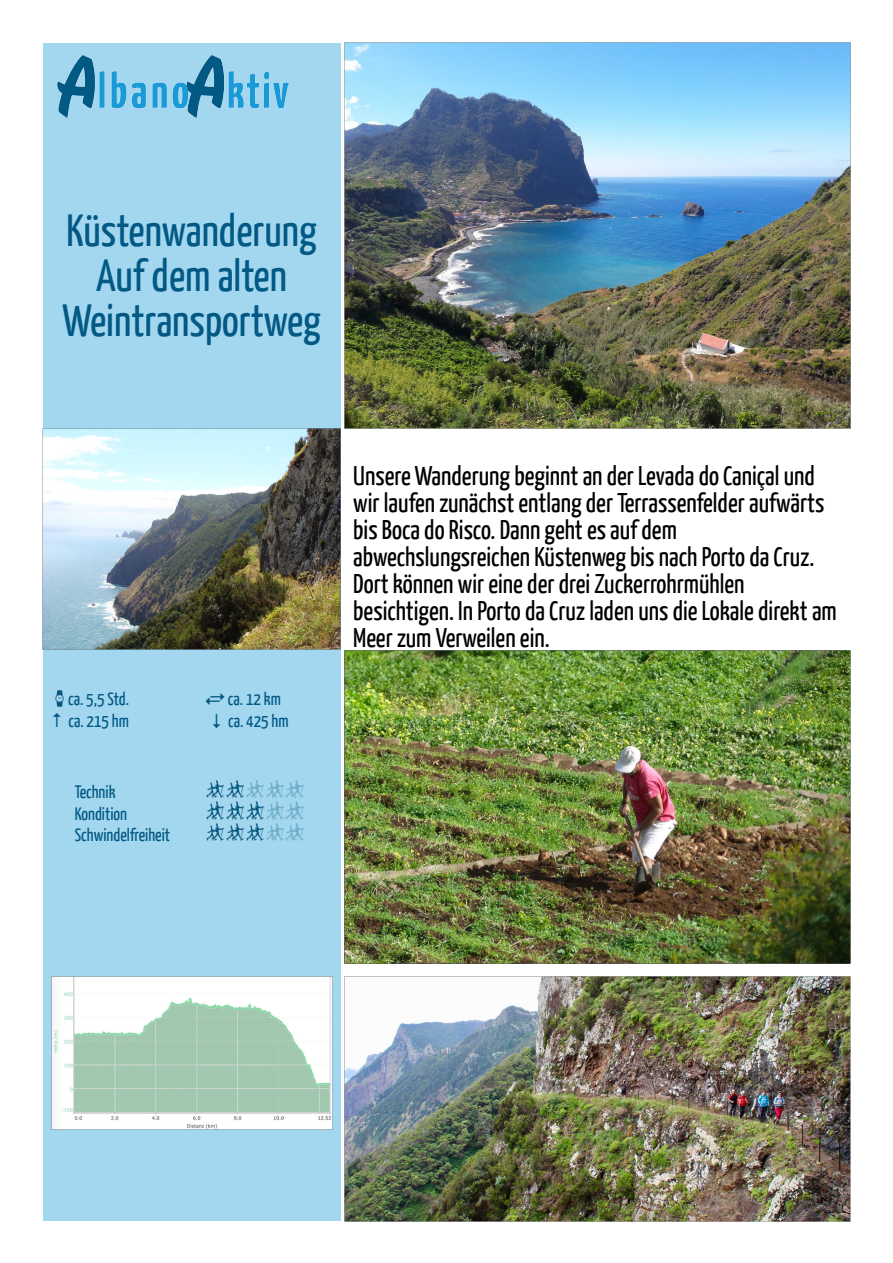
<style>
.page{position:relative;width:893px;height:1263px;background:#fff}
.page>*{position:absolute;margin:0;border:0;box-sizing:border-box;transform-origin:0 0}
.t1{font:45px/45px "Yanone Kaffeesatz";color:#025984;text-align:center}
.t2{font:27px/27px "Yanone Kaffeesatz";color:#000}
.t3{font:18px/21.6px "Yanone Kaffeesatz";color:#025984}
.t4{font:18px "Lucida Grande";color:#025984}
.s1{font-family:"Lucida Grande"}
</style>
<div class="page">
<div style="left:43px;top:43px;width:297px;height:1178px;background:#a3d6ef"></div>
<img style="left:344px;top:977px;width:507px;height:244px">
<img style="left:51px;top:977px;width:282px;height:152px">
<img style="left:42px;top:428px;width:299px;height:222px">
<img style="left:345px;top:42px;width:506px;height:387px">
<img style="left:206px;top:780px;width:18px;height:18px">
<img style="left:226px;top:780px;width:18px;height:18px">
<img style="left:246px;top:780px;width:18px;height:18px">
<img style="left:266px;top:780px;width:18px;height:18px">
<img style="left:286px;top:780px;width:17px;height:18px">
<img style="left:206px;top:801px;width:18px;height:18px">
<img style="left:226px;top:801px;width:18px;height:18px">
<img style="left:246px;top:801px;width:18px;height:18px">
<img style="left:266px;top:801px;width:18px;height:18px">
<img style="left:286px;top:801px;width:17px;height:18px">
<img style="left:206px;top:823px;width:18px;height:18px">
<img style="left:226px;top:823px;width:18px;height:18px">
<img style="left:246px;top:823px;width:18px;height:18px">
<img style="left:266px;top:823px;width:18px;height:18px">
<img style="left:286px;top:823px;width:17px;height:18px">
<img style="left:345px;top:651px;width:506px;height:313px">
<img style="left:57px;top:56px;width:232px;height:61px">
<img style="left:56px;top:690px;width:8px;height:16px">
<h1 class="t1" style="left:62px;top:212px;width:260px">Küstenwanderung<br>Auf dem alten<br>Weintransportweg</h1>
<p class="t3" style="left:68px;top:689px;width:62px">ca. 5,5 Std.</p>
<p class="t3" style="left:228px;top:689px;width:54px">ca. 12 km</p>
<p class="t3" style="left:51px;top:711px;width:79px"><span class="s1">↑</span> ca. 215 hm</p>
<p class="t3" style="left:211px;top:711px;width:79px"><span class="s1">↓</span> ca. 425 hm</p>
<p class="t4" style="left:225px;top:691px;width:13px;rotate:90deg">↑</p>
<p class="t4" style="left:206px;top:707px;width:13px;rotate:-90deg">↑</p>
<p class="t3" style="left:75px;top:783px;width:97px">Technik<br>Kondition<br>Schwindelfreiheit</p>
<p class="t2" style="left:353px;top:464px;width:485px">Unsere Wanderung beginnt an der Levada do Caniçal und wir laufen zunächst entlang der Terrassenfelder aufwärts bis Boca do Risco. Dann geht es auf dem abwechslungsreichen Küstenweg bis nach Porto da Cruz.<br>Dort können wir eine der drei Zuckerrohrmühlen besichtigen. In Porto da Cruz laden uns die Lokale direkt am Meer zum Verweilen ein.</p>
</div>
